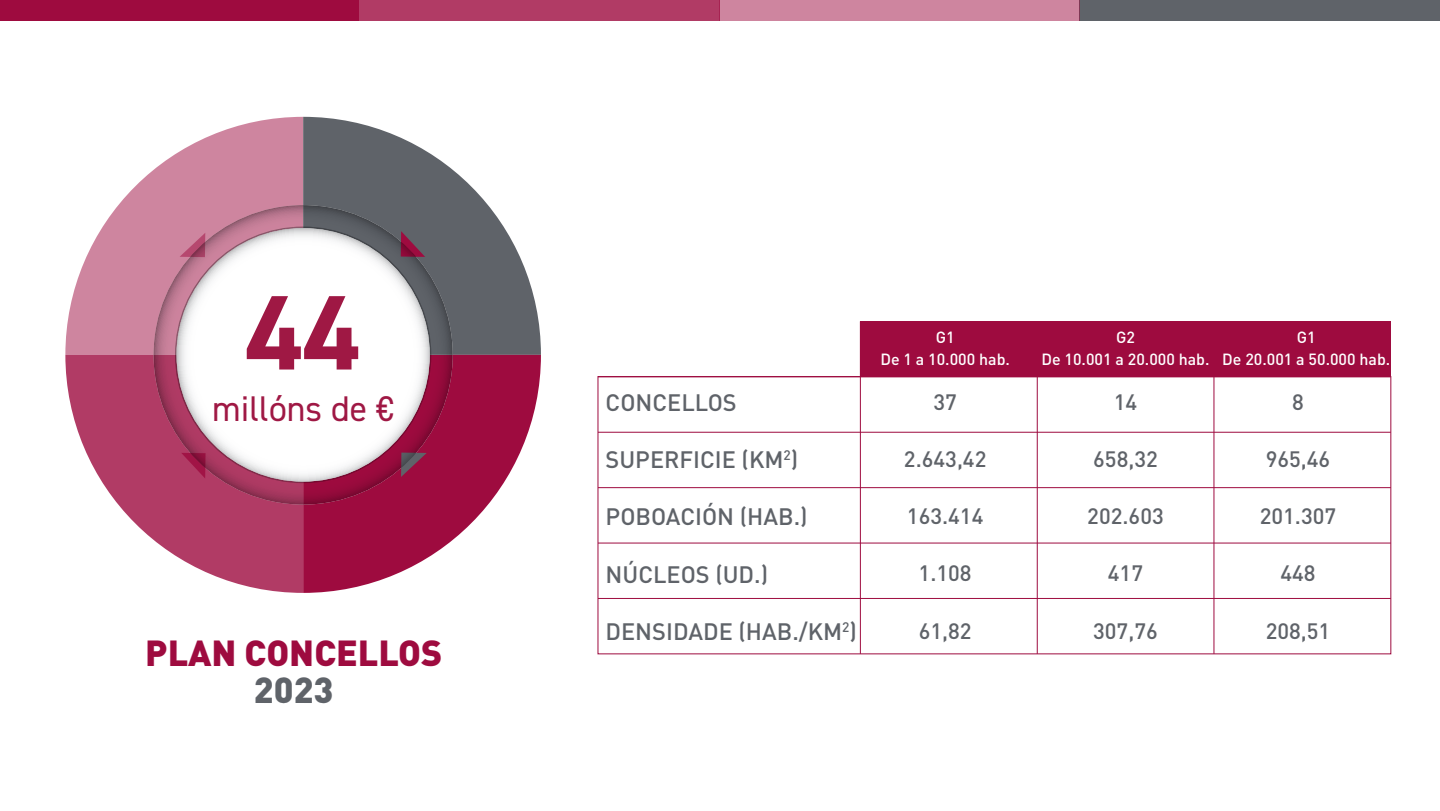
<style>
.page{position:relative;width:1440px;height:811px;background:#fff}
.page>*{position:absolute;margin:0;border:0;box-sizing:border-box;transform-origin:0 0}
.t1{font:700 106.2px "DIN2014";color:#9f1844}
.t2{font:900 35.8px "DIN Pro";color:#9e0b3f}
.t3{font:35.8px "DIN2014";color:#9f1844}
.t4{font:900 35.8px "DIN Pro";color:#5f6369}
.t5{font:500 23.4px "DIN Pro";color:#5f6369}
.t6{font:500 22px "DIN Pro";color:#5f6369}
.t7{font:500 16px/22px "DIN Pro";color:#fff;text-align:center}
</style>
<div class="page">
<svg style="left:65px;top:117px;width:238px;height:237px;fill:#ce859f"></svg>
<svg style="left:303px;top:117px;width:238px;height:237px;fill:#5f6369"></svg>
<svg style="left:303px;top:354px;width:238px;height:238px;fill:#9e0b3f"></svg>
<svg style="left:65px;top:354px;width:238px;height:238px;fill:#b13b65"></svg>
<svg style="left:154px;top:205px;width:299px;height:299px;background:#9e4b6a"></svg>
<svg style="left:154px;top:205px;width:299px;height:299px"></svg>
<div style="left:860px;top:321px;width:531px;height:55px;background:#9e0b3f"></div>
<hr style="left:598px;top:597px;width:793px;height:1px;background:#9e0b3f">
<hr style="left:598px;top:542px;width:793px;height:1px;background:#9e0b3f">
<hr style="left:598px;top:487px;width:793px;height:1px;background:#9e0b3f">
<hr style="left:598px;top:431px;width:793px;height:1px;background:#9e0b3f">
<hr style="left:598px;top:376px;width:793px;height:1px;background:#9e0b3f">
<hr style="left:1213px;top:321px;width:1px;height:332px;background:#9e0b3f">
<hr style="left:1037px;top:321px;width:1px;height:332px;background:#9e0b3f">
<hr style="left:860px;top:321px;width:1px;height:332px;background:#9e0b3f">
<div style="left:0;top:0;width:359px;height:21px;background:#9e0b3f"></div>
<div style="left:359px;top:0;width:360px;height:21px;background:#b13b65"></div>
<div style="left:1080px;top:0;width:360px;height:21px;background:#5f6369"></div>
<div style="left:719px;top:0;width:361px;height:21px;background:#ce859f"></div>
<h1 class="t1" style="left:246px;top:262px;width:116px">44</h1>
<h2 class="t3" style="left:212px;top:386px;width:183px">millóns de €</h2>
<h2 class="t2" style="left:145px;top:628px;width:298px">PLAN CONCELLOS</h2>
<h2 class="t4" style="left:254px;top:665px;width:81px">2023</h2>
<p class="t5" style="left:606px;top:386px;width:133px">CONCELLOS</p>
<p class="t5" style="left:606px;top:443px;width:194px">SUPERFICIE (KM<sup>2</sup>)</p>
<p class="t5" style="left:606px;top:500px;width:204px">POBOACIÓN (HAB.)</p>
<p class="t5" style="left:606px;top:558px;width:164px">NÚCLEOS (UD.)</p>
<p class="t5" style="left:606px;top:615px;width:253px">DENSIDADE (HAB./KM<sup>2</sup>)</p>
<p class="t7" style="left:880px;top:325px;width:131px">G1<br>De 1 a 10.000 hab.</p>
<p class="t7" style="left:1041px;top:325px;width:170px">G2<br>De 10.001 a 20.000 hab.</p>
<p class="t7" style="left:1222px;top:325px;width:170px">G1<br>De 20.001 a 50.000 hab.</p>
<p class="t6" style="left:934px;top:386px;width:25px">37</p>
<p class="t6" style="left:1114px;top:386px;width:25px">14</p>
<p class="t6" style="left:1292px;top:386px;width:13px">8</p>
<p class="t6" style="left:904px;top:443px;width:84px">2.643,42</p>
<p class="t6" style="left:907px;top:501px;width:78px">163.414</p>
<p class="t6" style="left:1093px;top:443px;width:66px">658,32</p>
<p class="t6" style="left:1087px;top:501px;width:78px">202.603</p>
<p class="t6" style="left:1266px;top:443px;width:66px">965,46</p>
<p class="t6" style="left:1260px;top:501px;width:78px">201.307</p>
<p class="t6" style="left:919px;top:558px;width:55px">1.108</p>
<p class="t6" style="left:1108px;top:558px;width:37px">417</p>
<p class="t6" style="left:1280px;top:558px;width:37px">448</p>
<p class="t6" style="left:919px;top:615px;width:54px">61,82</p>
<p class="t6" style="left:1093px;top:615px;width:66px">307,76</p>
<p class="t6" style="left:1266px;top:615px;width:66px">208,51</p>
</div>
